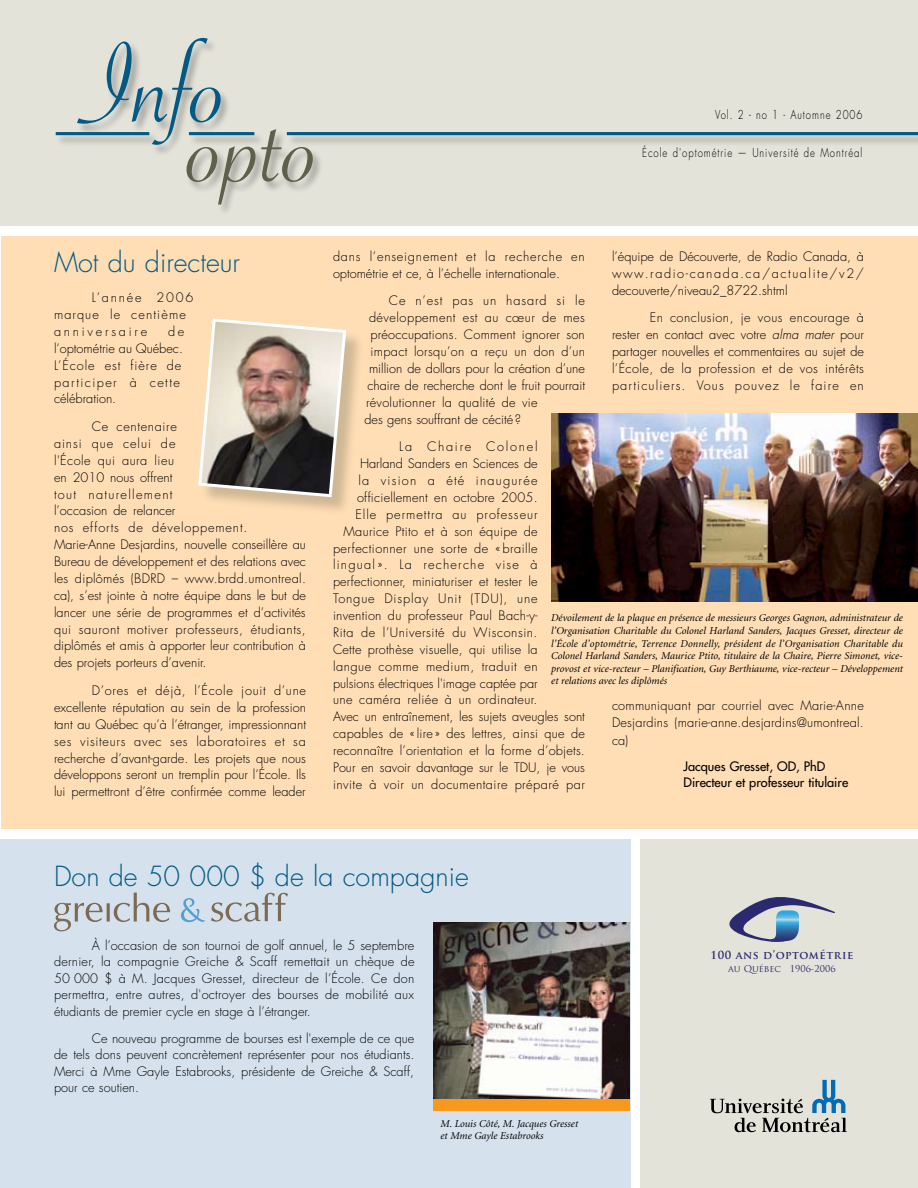
<style>
.page{position:relative;width:918px;height:1188px;background:#fff}
.page>*{position:absolute;margin:0;border:0;box-sizing:border-box;transform-origin:0 0}
.t1{font:121.5px "Savoye Let Plain";color:#025a84}
.t2{font:121.5px "Savoye Let Plain";color:#5f604b}
.t3{font:300 27px "Futura";color:#025a84}
.t4{font:300 12.75px/16.8px "Futura";letter-spacing:.015em;color:#000;text-align:justify}
.t5{font:300 12.75px/16.8px "Futura";letter-spacing:.035em;color:#000}
.t6{font:300 12.75px "Futura";letter-spacing:.04em;color:#000}
.t7{font:300 12.75px "Futura";letter-spacing:.07em;color:#000}
.t8{font:12.75px/15.8px "Futura";color:#000}
.t9{font:300 12.75px "Futura";letter-spacing:.095em;color:#000}
.t10{font:300 12.75px/16.8px "Futura";letter-spacing:.14em;color:#000}
.t11{font:300 12.75px "Futura";letter-spacing:.135em;color:#000}
.t12{font:300 12px "Futura";letter-spacing:.1em;color:#000;scale:.8 1}
.t13{font:700 10.95px "Trajan Pro";letter-spacing:.05em;color:#2c2a6f}
.t14{font:italic 10.5px/12.6px "Minion";color:#000;text-align:justify}
.t15{font:9.15px "Trajan Pro";color:#2c2a6f}
.s1{font-style:italic}
</style>
<div class="page">
<div style="left:641px;top:840px;width:277px;height:348px;background:#e3e3da"></div>
<div style="left:0;top:840px;width:630px;height:348px;background:#d5e2ed"></div>
<div style="left:1px;top:0;width:917px;height:226px;background:#e3e3da"></div>
<div style="left:1px;top:236px;width:917px;height:593px;background:#ffddb5"></div>
<div style="left:55px;top:37px;width:863px;height:179px;background:#000;opacity:.3"></div>
<hr style="left:189px;top:132px;width:65px;height:3px;background:#025a84">
<hr style="left:56px;top:132px;width:93px;height:3px;background:#025a84">
<hr style="left:287px;top:132px;width:631px;height:3px;background:#025a84">
<svg style="left:710px;top:1080px;width:137px;height:52px"></svg>
<div style="left:200px;top:320px;width:166px;height:197px;background:#5f604b;opacity:.3"></div>
<svg style="left:198px;top:318px;width:150px;height:181px;background:#aa9c8e"></svg>
<svg style="left:181px;top:898px;width:24px;height:24px"></svg>
<svg style="left:211px;top:893px;width:77px;height:29px"></svg>
<svg style="left:54px;top:893px;width:116px;height:38px"></svg>
<img style="left:551px;top:413px;width:367px;height:189px">
<svg style="left:729px;top:897px;width:106px;height:45px"></svg>
<img style="left:434px;top:922px;width:196px;height:177px">
<div style="left:434px;top:1099px;width:196px;height:11px;background:#f8991d"></div>
<h1 class="t1" style="left:81px;top:35px;width:148px">Info</h1>
<h1 class="t2" style="left:188px;top:95px;width:133px">opto</h1>
<h2 class="t3" style="left:54px;top:246px;width:188px">Mot du directeur</h2>
<p class="t10" style="left:54px;top:290px;width:141px;text-indent:38px">L’année 2006 marque le centième anniversaire</p>
<p class="t5" style="left:54px;top:323px;width:132px;text-indent:114px">de l’optométrie au Québec.<br>L’École est fière de participer à cette célébration.</p>
<p class="t4" style="left:54px;top:418px;width:254px;text-align:left;text-indent:38px">Ce centenaire<br>ainsi que celui de<br>l'École qui aura lieu<br>en 2010 nous offrent<br>tout naturellement<br>l’occasion de relancer<br>nos efforts de développement.<br>Marie-Anne Desjardins, nouvelle conseillère au Bureau de développement et des relations avec les diplômés (BDRD – www.brdd.umontreal. ca), s’est jointe à notre équipe dans le but de lancer une série de programmes et d’activités qui sauront motiver professeurs, étudiants, diplômés et amis à apporter leur contribution à des projets porteurs d’avenir.</p>
<p class="t4" style="left:54px;top:682px;width:254px;text-indent:38px">D’ores et déjà, l’École jouit d’une excellente réputation au sein de la profession tant au Québec qu’à l’étranger, impressionnant ses visiteurs avec ses laboratoires et sa recherche d’avant-garde. Les projets que nous développons seront un tremplin pour l’École. Ils lui permettront d’être confirmée comme leader</p>
<p class="t12" style="left:715px;top:107px;width:186px">Vol. 2 - no 1 - Automne 2006</p>
<p class="t12" style="left:642px;top:146px;width:277px">École d'optométrie — Université de Montréal</p>
<p class="t4" style="left:333px;top:248px;width:253px">dans l’enseignement et la recherche en optométrie et ce, à l’échelle internationale.</p>
<p class="t7" style="left:389px;top:293px;width:198px">Ce n’est pas un hasard si le</p>
<p class="t6" style="left:369px;top:310px;width:218px">développement est au cœur de mes</p>
<p class="t4" style="left:370px;top:327px;width:216px">préoccupations. Comment ignorer son</p>
<p class="t4" style="left:370px;top:343px;width:216px">impact lorsqu’on a reçu un don d’un</p>
<p class="t4" style="left:369px;top:360px;width:217px">million de dollars pour la création d’une</p>
<p class="t4" style="left:368px;top:377px;width:219px">chaire de recherche dont le fruit pourrait</p>
<p class="t4" style="left:366px;top:394px;width:173px">révolutionner la qualité de vie</p>
<p class="t4" style="left:364px;top:411px;width:158px">des gens souffrant de cécité?</p>
<p class="t11" style="left:399px;top:439px;width:140px">La Chaire Colonel</p>
<p class="t4" style="left:360px;top:456px;width:179px">Harland Sanders en Sciences de</p>
<p class="t9" style="left:358px;top:473px;width:181px">la vision a été inaugurée</p>
<p class="t4" style="left:357px;top:489px;width:182px">officiellement en octobre 2005.</p>
<p class="t7" style="left:356px;top:506px;width:184px">Elle permettra au professeur</p>
<p class="t4" style="left:344px;top:523px;width:196px">Maurice Ptito et à son équipe de</p>
<p class="t5" style="left:333px;top:540px;width:206px">perfectionner une sorte de « braille</p>
<p class="t9" style="left:333px;top:557px;width:206px">lingual ». La recherche vise à</p>
<p class="t4" style="left:333px;top:574px;width:206px">perfectionner, miniaturiser et tester le</p>
<p class="t7" style="left:333px;top:591px;width:206px">Tongue Display Unit (TDU), une</p>
<p class="t4" style="left:333px;top:607px;width:206px">invention du professeur Paul Bach‑y-</p>
<p class="t6" style="left:333px;top:625px;width:206px">Rita de l’Université du Wisconsin.</p>
<p class="t4" style="left:333px;top:641px;width:206px">Cette prothèse visuelle, qui utilise la</p>
<p class="t6" style="left:333px;top:658px;width:206px">langue comme medium, traduit en</p>
<p class="t4" style="left:333px;top:675px;width:206px">pulsions électriques l'image captée par</p>
<p class="t4" style="left:333px;top:692px;width:206px">une caméra reliée à un ordinateur.</p>
<p class="t4" style="left:333px;top:709px;width:253px">Avec un entraînement, les sujets aveugles sont</p>
<p class="t4" style="left:333px;top:726px;width:253px">capables de «lire » des lettres, ainsi que de</p>
<p class="t4" style="left:333px;top:742px;width:253px">reconnaître l’orientation et la forme d’objets.</p>
<p class="t4" style="left:333px;top:759px;width:253px">Pour en savoir davantage sur le TDU, je vous</p>
<p class="t5" style="left:333px;top:776px;width:253px">invite à voir un documentaire préparé par</p>
<p class="t4" style="left:612px;top:248px;width:254px">l’équipe de Découverte, de Radio Canada, à www.radio-canada.ca/actualite/v2/ decouverte/niveau2_8722.shtml</p>
<p class="t4" style="left:612px;top:310px;width:254px;text-indent:38px">En conclusion, je vous encourage à rester en contact avec votre <span class="s1">alma mater</span> pour partager nouvelles et commentaires au sujet de l’École, de la profession et de vos intérêts particuliers. Vous pouvez le faire en</p>
<p class="t14" style="left:551px;top:612px;width:353px">Dévoilement de la plaque en présence de messieurs Georges Gagnon, administrateur de l’Organisation Charitable du Colonel Harland Sanders, Jacques Gresset, directeur de l'École d'optométrie, Terrence Donnelly, président de l’Organisation Charitable du Colonel Harland Sanders, Maurice Ptito, titulaire de la Chaire, Pierre Simonet, vice&shy;provost et vice-recteur – Planification, Guy Berthiaume, vice-recteur – Développement et relations avec les diplômés</p>
<p class="t4" style="left:612px;top:698px;width:253px">communiquant par courriel avec Marie-Anne Desjardins (marie-anne.desjardins@umontreal. ca)</p>
<p class="t8" style="left:684px;top:759px;width:166px">Jacques Gresset, OD, PhD<br>Directeur et professeur titulaire</p>
<h2 class="t3" style="left:54px;top:860px;width:416px">Don de 50 000 $ de la compagnie</h2>
<p class="t4" style="left:54px;top:937px;width:362px;text-indent:38px">À l’occasion de son tournoi de golf annuel, le 5 septembre dernier, la compagnie Greiche &amp; Scaff remettait un chèque de 50 000 $ à M. Jacques Gresset, directeur de l’École. Ce don permettra, entre autres, d'octroyer des bourses de mobilité aux étudiants de premier cycle en stage à l’étranger.</p>
<p class="t4" style="left:54px;top:1030px;width:362px;text-indent:38px">Ce nouveau programme de bourses est l'exemple de ce que de tels dons peuvent concrètement représenter pour nos étudiants.<br>Merci à Mme Gayle Estabrooks, présidente de Greiche &amp; Scaff, pour ce soutien.</p>
<p class="t14" style="left:440px;top:1117px;width:139px">M. Louis Côté, M. Jacques Gresset et Mme Gayle Estabrooks</p>
<p class="t13" style="left:711px;top:949px;width:144px">100 ANS D’OPTOMÉTRIE</p>
<p class="t15" style="left:728px;top:963px;width:109px">AU QUÉBEC 1906-2006</p>
</div>
